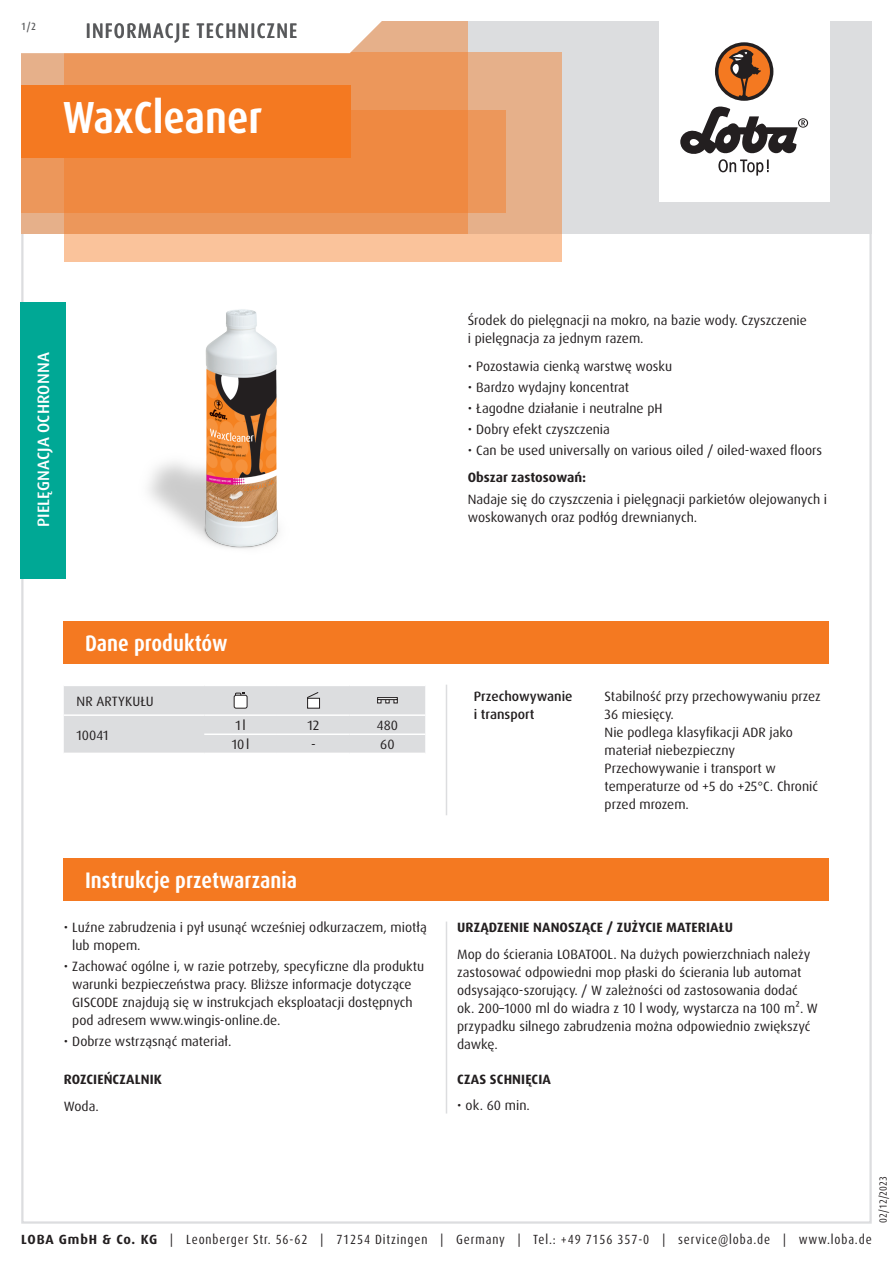
<style>
.page{position:relative;width:893px;height:1263px;background:#fff}
.page>*{position:absolute;margin:0;border:0;box-sizing:border-box;transform-origin:0 0}
.Produktname_weiss{font:700 condensed 45px "Dax Pro";color:#fff}
.Abschnitt{font:700 condensed 22.5px "Dax Pro";color:#fff}
.TI{font:500 condensed 21px "Dax Pro";letter-spacing:.06em;color:#57585a}
.Produktart_Reinigung-Pflege{font:500 16.5px "Dax Pro";letter-spacing:.01em;color:#fff}
.Text{font:13.5px/18px "Dax Pro";color:#231f20}
.Text_ohne_Silbentrennung{font:13.5px/18px "Dax Pro";color:#231f20}
.Text_Bold{font:700 13.5px "Dax Pro";letter-spacing:.01em;color:#231f20}
.Text_Medium{font:500 13.5px/18px "Dax Pro";color:#231f20}
.Text_zentriert{font:13.5px "Dax Pro";color:#231f20}
.Text_Großbuchstaben{font:13.5px "Dax Pro";letter-spacing:.01em;color:#231f20}
.t1{font:condensed 13.35px "Dax Pro";letter-spacing:.065em;color:#231f20}
.t2{font:condensed 10.5px "Dax Pro";color:#231f20}
.t3{font:500 condensed 10.5px "Dax Pro";color:#57585a}
.s1{font-weight:700;font-stretch:normal}
</style>
<div class="page">
<hr style="left:446px;top:921px;width:1px;height:192px;background:#dcdddf">
<div style="left:64px;top:858px;width:765px;height:42px;background:#f47921"></div>
<hr style="left:446px;top:685px;width:1px;height:130px;background:#dcdddf">
<svg style="left:64px;top:686px;width:361px;height:67px;background:#dcdddf"></svg>
<div style="left:377px;top:697px;width:21px;height:3px;border:1px solid #231f20"></div>
<div style="left:64px;top:621px;width:765px;height:42px;background:#f47921"></div>
<img style="left:148px;top:309px;width:131px;height:240px">
<div style="left:20px;top:302px;width:46px;height:276px;background:#00a895"></div>
<div style="left:21px;top:21px;width:851px;height:213px;background:#dcdddf"></div>
<div style="left:659px;top:0;width:170px;height:202px;background:#fff"></div>
<svg style="left:680px;top:106px;width:128px;height:70px"></svg>
<div style="left:715px;top:42px;width:58px;height:59px;background:#231f20;border-radius:50%"></div>
<svg style="left:718px;top:45px;width:52px;height:52px"></svg>
<div style="left:64px;top:52px;width:497px;height:209px;background:linear-gradient(to right,#fec79f,#efb992)"></div>
<div style="left:21px;top:111px;width:485px;height:102px;background:#ec975b"></div>
<svg style="left:21px;top:21px;width:447px;height:213px;background:#ed9150"></svg>
<svg style="left:21px;top:21px;width:411px;height:34px;background:#faede4"></svg>
<div style="left:21px;top:85px;width:330px;height:72px;background:#f47921"></div>
<p class="t3" style="left:21px;top:19px;width:16px">1/2</p>
<p class="TI" style="left:86px;top:17px;width:213px">INFORMACJE TECHNICZNE</p>
<p class="Produktname_weiss" style="left:63px;top:89px;width:201px">WaxCleaner</p>
<p class="Produktart_Reinigung-Pflege" style="left:33px;top:527px;width:176px;rotate:-90deg">PIELĘGNACJA OCHRONNA</p>
<p class="Text" style="left:468px;top:312px;width:341px">Środek do pielęgnacji na mokro, na bazie wody. Czyszczenie i pielęgnacja za jednym razem.</p>
<p class="Text" style="left:468px;top:357px;width:206px">• Pozostawia cienką warstwę wosku</p>
<p class="Text" style="left:468px;top:378px;width:163px">• Bardzo wydajny koncentrat</p>
<p class="Text" style="left:468px;top:399px;width:196px">• Łagodne działanie i neutralne pH</p>
<p class="Text" style="left:468px;top:420px;width:144px">• Dobry efekt czyszczenia</p>
<p class="Text" style="left:468px;top:441px;width:356px">• Can be used universally on various oiled / oiled-waxed floors</p>
<p class="Text_Bold" style="left:468px;top:469px;width:120px">Obszar zastosowań:</p>
<p class="Text" style="left:468px;top:490px;width:361px">Nadaje się do czyszczenia i pielęgnacji parkietów olejowanych i woskowanych oraz podłóg drewnianych.</p>
<p class="Abschnitt" style="left:85px;top:629px;width:144px">Dane produktów</p>
<p class="Text_Großbuchstaben" style="left:77px;top:692px;width:79px">NR ARTYKUŁU</p>
<p class="Text" style="left:77px;top:726px;width:34px">10041</p>
<p class="Text_zentriert" style="left:235px;top:717px;width:12px">1l</p>
<p class="Text_zentriert" style="left:307px;top:717px;width:13px">12</p>
<p class="Text_zentriert" style="left:377px;top:717px;width:22px">480</p>
<p class="Text_zentriert" style="left:232px;top:736px;width:19px">10l</p>
<p class="Text_zentriert" style="left:311px;top:736px;width:6px">-</p>
<p class="Text_zentriert" style="left:380px;top:736px;width:16px">60</p>
<p class="Abschnitt" style="left:85px;top:866px;width:214px">Instrukcje przetwarzania</p>
<p class="Text" style="left:72px;top:918px;width:356px;text-indent:-9px">• Luźne zabrudzenia i pył usunąć wcześniej odkurzaczem, miotłą lub mopem.</p>
<p class="Text" style="left:72px;top:957px;width:353px;text-indent:-9px">• Zachować ogólne i, w razie potrzeby, specyficzne dla produktu warunki bezpieczeństwa pracy. Bliższe informacje dotyczące GISCODE znajdują się w instrukcjach eksploatacji dostępnych pod adresem www.wingis-online.de.</p>
<p class="Text" style="left:64px;top:1032px;width:169px">• Dobrze wstrząsnąć materiał.</p>
<p class="Text_Bold" style="left:64px;top:1071px;width:100px">ROZCIEŃCZALNIK</p>
<p class="Text" style="left:64px;top:1097px;width:36px">Woda.</p>
<p class="Text_Medium" style="left:474px;top:688px;width:100px">Przechowywanie i transport</p>
<p class="Text_ohne_Silbentrennung" style="left:605px;top:688px;width:218px">Stabilność przy przechowywaniu przez<br>36 miesięcy.</p>
<p class="Text_ohne_Silbentrennung" style="left:605px;top:724px;width:190px">Nie podlega klasyfikacji ADR jako materiał niebezpieczny</p>
<p class="Text_ohne_Silbentrennung" style="left:605px;top:760px;width:215px">Przechowywanie i transport w temperaturze od +5 do +25°C. Chronić przed mrozem.</p>
<p class="Text_Bold" style="left:457px;top:919px;width:277px">URZĄDZENIE NANOSZĄCE / ZUŻYCIE MATERIAŁU</p>
<p class="Text" style="left:457px;top:945px;width:362px">Mop do ścierania LOBATOOL. Na dużych powierzchniach należy zastosować odpowiedni mop płaski do ścierania lub automat odsysająco-szorujący. / W zależności od zastosowania dodać ok. 200–1000 ml do wiadra z 10 l wody, wystarcza na 100 m². W przypadku silnego zabrudzenia można odpowiednio zwiększyć dawkę.</p>
<p class="Text_Bold" style="left:457px;top:1070px;width:95px">CZAS SCHNIĘCIA</p>
<p class="Text" style="left:457px;top:1096px;width:74px">• ok. 60 min.</p>
<p class="t2" style="left:876px;top:1222px;width:48px;rotate:-90deg">02/12/2023</p>
<p class="t1" style="left:21px;top:1230px;width:852px"><span class="s1">LOBA GmbH &amp; Co. KG</span> | Leonberger Str. 56-62 | 71254 Ditzingen | Germany | Tel.: +49 7156 357-0 | service@loba.de | www.loba.de</p>
</div>
